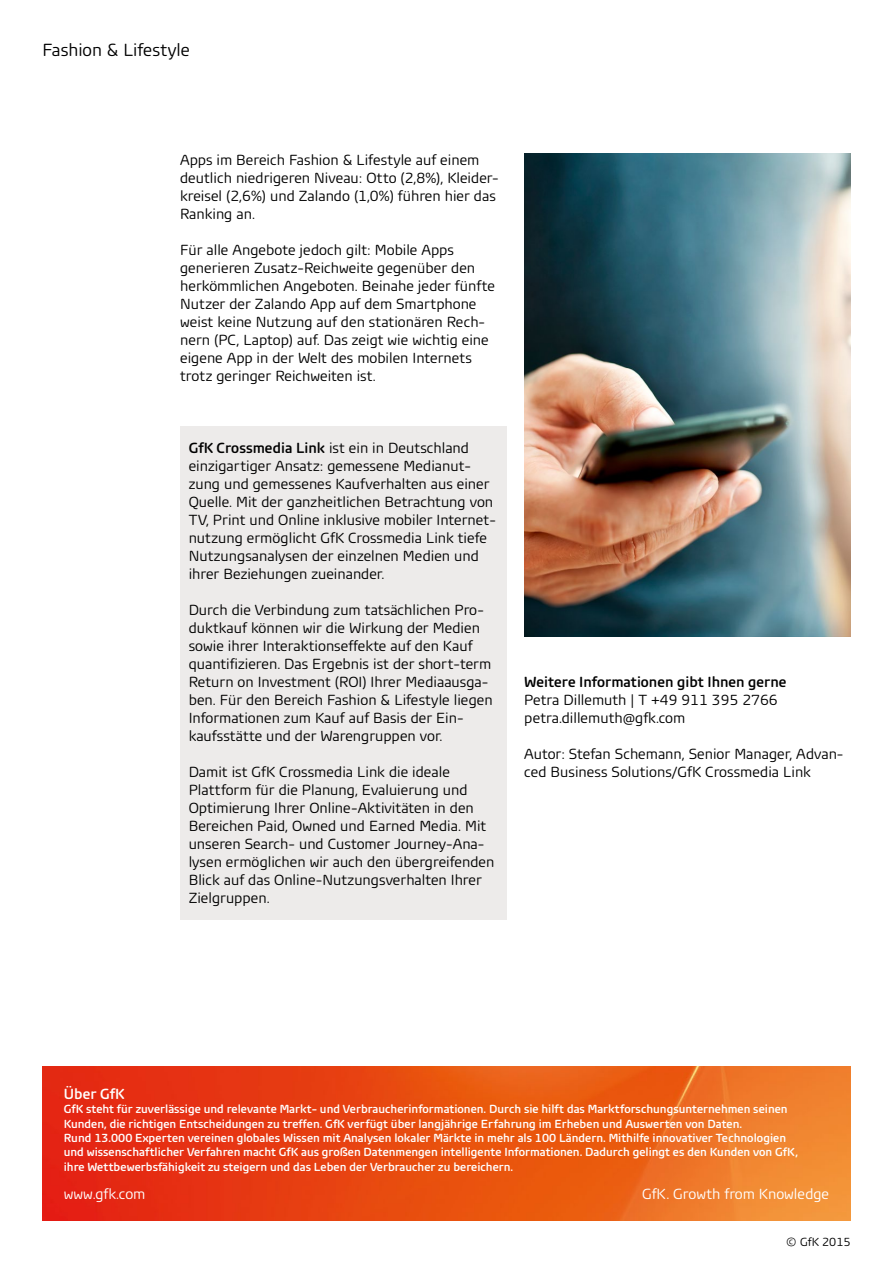
<style>
.page{position:relative;width:893px;height:1263px;background:#fff}
.page>*{position:absolute;margin:0;border:0;box-sizing:border-box;transform-origin:0 0}
.t1{font:18px "Insightprint";color:#000}
.t2{font:15px/18px "Insightprint";color:#000}
.t3{font:15px "Insightprint";color:#fff}
.t4{font:700 15px "Insightprint";color:#000}
.t5{font:700 15px "Insightprint";color:#fff}
.t6{font:700 12px/14.4px "Insightprint";color:#fff}
.t7{font:12px "Insightprint";color:#000}
.s1{font-weight:700}
</style>
<div class="page">
<img style="left:43px;top:1066px;width:807px;height:154px">
<img style="left:524px;top:153px;width:326px;height:484px">
<div style="left:180px;top:426px;width:326px;height:493px;background:#edebea"></div>
<p class="t1" style="left:43px;top:39px;width:149px">Fashion &amp; Lifestyle</p>
<p class="t2" style="left:180px;top:150px;width:320px">Apps im Bereich Fashion &amp; Lifestyle auf einem deutlich niedrigeren Niveau: Otto (2,8%), Kleider&shy;kreisel (2,6%) und Zalando (1,0%) führen hier das Ranking an.</p>
<p class="t2" style="left:180px;top:240px;width:316px">Für alle Angebote jedoch gilt: Mobile Apps generieren Zusatz-Reichweite gegenüber den herkömmlichen Angeboten. Beinahe jeder fünfte Nutzer der Zalando App auf dem Smartphone weist keine Nutzung auf den stationären Rech&shy;nern (PC, Laptop) auf. Das zeigt wie wichtig eine eigene App in der Welt des mobilen Internets trotz geringer Reichweiten ist.</p>
<p class="t2" style="left:189px;top:438px;width:309px"><span class="s1">GfK Crossmedia Link</span> ist ein in Deutschland einzigartiger Ansatz: gemessene Medianut&shy;zung und gemessenes Kaufverhalten aus einer Quelle. Mit der ganzheitlichen Betrachtung von TV, Print und Online inklusive mobiler Internet&shy;nutzung ermöglicht GfK Crossmedia Link tiefe Nutzungsanalysen der einzelnen Medien und ihrer Beziehungen zueinander.</p>
<p class="t2" style="left:189px;top:600px;width:306px">Durch die Verbindung zum tatsächlichen Pro&shy;duktkauf können wir die Wirkung der Medien sowie ihrer Interaktionseffekte auf den Kauf quantifizieren. Das Ergebnis ist der short-term Return on Investment (ROI) Ihrer Mediaausga&shy;ben. Für den Bereich Fashion &amp; Lifestyle liegen Informationen zum Kauf auf Basis der Ein&shy;kaufsstätte und der Warengruppen vor.</p>
<p class="t2" style="left:189px;top:762px;width:307px">Damit ist GfK Crossmedia Link die ideale Plattform für die Planung, Evaluierung und Optimierung Ihrer Online-Aktivitäten in den Bereichen Paid, Owned und Earned Media. Mit unseren Search- und Customer Journey-Ana&shy;lysen ermöglichen wir auch den übergreifenden Blick auf das Online-Nutzungsverhalten Ihrer Zielgruppen.</p>
<p class="t4" style="left:524px;top:673px;width:264px">Weitere Informationen gibt Ihnen gerne</p>
<p class="t2" style="left:524px;top:690px;width:255px">Petra Dillemuth | T +49 911 395 2766 petra.dillemuth@gfk.com</p>
<p class="t2" style="left:524px;top:744px;width:321px">Autor: Stefan Schemann, Senior Manager, Advan&shy;ced Business Solutions/GfK Crossmedia Link</p>
<p class="t5" style="left:64px;top:1084px;width:62px">Über GfK</p>
<p class="t6" style="left:64px;top:1102px;width:736px">GfK steht für zuverlässige und relevante Markt- und Verbraucherinformationen. Durch sie hilft das Marktforschungsunternehmen seinen Kunden, die richtigen Entscheidungen zu treffen. GfK verfügt über langjährige Erfahrung im Erheben und Auswerten von Daten.<br>Rund 13.000 Experten vereinen globales Wissen mit Analysen lokaler Märkte in mehr als 100 Ländern. Mithilfe innovativer Technologien und wissenschaftlicher Verfahren macht GfK aus großen Datenmengen intelligente Informationen. Dadurch gelingt es den Kunden von GfK, ihre Wettbewerbsfähigkeit zu steigern und das Leben der Verbraucher zu bereichern.</p>
<p class="t3" style="left:64px;top:1185px;width:83px">www.gfk.com</p>
<p class="t3" style="left:642px;top:1185px;width:189px">GfK. Growth from Knowledge</p>
<p class="t7" style="left:786px;top:1235px;width:66px">© GfK 2015</p>
</div>
